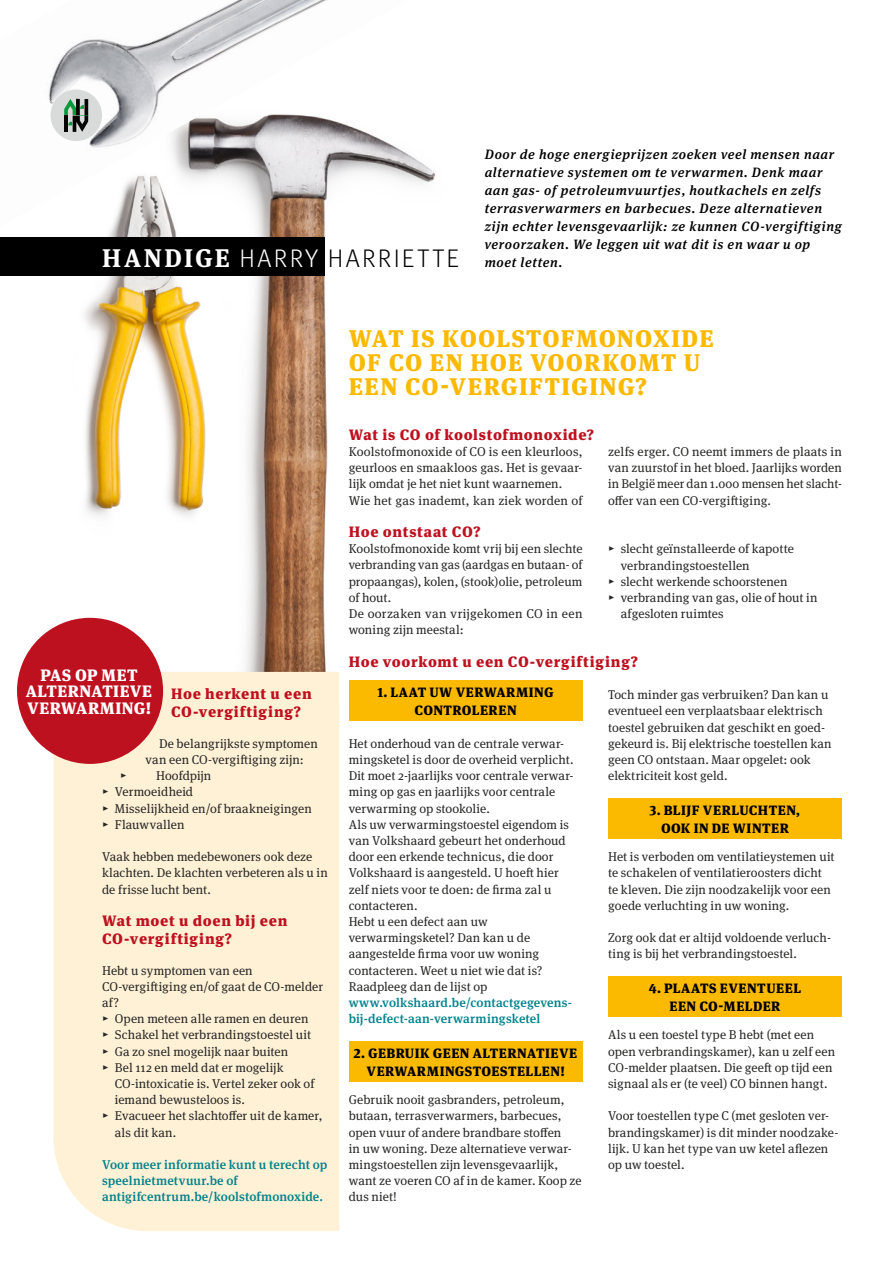
<style>
.page{position:relative;width:893px;height:1263px;background:#fff}
.page>*{position:absolute;margin:0;border:0;box-sizing:border-box;transform-origin:0 0}
.t1{font:300 25.5px "Meta Pro";letter-spacing:.095em;color:#000}
.t2{font:900 24px/24px "Meta Serif Pro";letter-spacing:.045em;color:#fbb900}
.t3{font:900 16.5px/16.5px "Meta Serif Pro";letter-spacing:.03em;color:#fff;text-align:center}
.t4{font:900 15px/18px "Meta Serif Pro";letter-spacing:.045em;color:#be111f}
.t5{font:italic 500 13.5px/18px "Meta Serif Pro";letter-spacing:.05em;color:#000}
.t6{font:900 13.5px/18px "Meta Serif Pro";letter-spacing:.03em;color:#000;text-align:center}
.t7{font:12.75px/16.2px "Meta Serif Pro";letter-spacing:.01em;color:#272726}
.t8{font:500 12.75px/16.2px "Meta Serif Pro";letter-spacing:.01em;color:#00828b}
.s1{font-family:"Meta Serif Pro";font-weight:700;color:#fff}
.s2{color:#fff}
</style>
<div class="page">
<img style="left:68px;top:155px;width:389px;height:570px">
<div style="left:349px;top:681px;width:234px;height:40px;background:#fbb900"></div>
<div style="left:349px;top:1041px;width:234px;height:40px;background:#fbb900"></div>
<div style="left:608px;top:798px;width:234px;height:40px;background:#fbb900"></div>
<div style="left:608px;top:977px;width:234px;height:40px;background:#fbb900"></div>
<div style="left:0;top:238px;width:325px;height:38px;background:#000"></div>
<img style="left:49px;top:0;width:360px;height:226px">
<div style="left:50px;top:90px;width:52px;height:51px;background:#d9dada;border-radius:50%"></div>
<svg style="left:64px;top:99px;width:24px;height:33px"></svg>
<div style="left:54px;top:672px;width:285px;height:559px;background:#fff1d6"></div>
<div style="left:17px;top:618px;width:146px;height:146px;background:#be111f;border-radius:50%"></div>
<h1 class="t1" style="left:102px;top:239px;width:358px"><span class="s1">HANDIGE</span> <span class="s2">HARRY</span> HARRIETTE</h1>
<p class="t5" style="left:485px;top:144px;width:358px">Door de hoge energieprijzen zoeken veel mensen naar alternatieve systemen om te verwarmen. Denk maar aan gas- of petroleumvuurtjes, houtkachels en zelfs terrasverwarmers en barbecues. Deze alternatieven zijn echter levensgevaarlijk: ze kunnen CO-vergiftiging veroorzaken. We leggen uit wat dit is en waar u op moet letten.</p>
<p class="t3" style="left:26px;top:665px;width:128px">PAS OP MET<br>ALTERNATIEVE<br>VERWARMING!</p>
<p class="t4" style="left:171px;top:683px;width:142px">Hoe herkent u een<br>CO-vergiftiging?</p>
<p class="t7" style="left:146px;top:734px;width:174px;text-indent:14px">De belangrijkste symptomen van een CO-vergiftiging zijn:</p>
<p class="t7" style="left:102px;top:767px;width:211px;text-indent:54px">Hoofdpijn<br>▸ Vermoeidheid<br>▸ Misselijkheid en/of braakneigingen ▸ Flauwvallen</p>
<p class="t7" style="left:102px;top:848px;width:227px">Vaak hebben medebewoners ook deze klachten. De klachten verbeteren als u in de frisse lucht bent.</p>
<p class="t4" style="left:102px;top:910px;width:187px">Wat moet u doen bij een<br>CO-vergiftiging?</p>
<p class="t7" style="left:102px;top:961px;width:223px">Hebt u symptomen van een<br>CO-vergiftiging en/of gaat de CO-melder af?<br>▸ Open meteen alle ramen en deuren<br>▸ Schakel het verbrandingstoestel uit<br>▸ Ga zo snel mogelijk naar buiten<br>▸ Bel 112 en meld dat er mogelijk</p>
<p class="t7" style="left:115px;top:1075px;width:201px">CO-intoxicatie is. Vertel zeker ook of</p>
<p class="t7" style="left:115px;top:1091px;width:132px">iemand bewusteloos is.</p>
<p class="t7" style="left:102px;top:1107px;width:222px">▸ Evacueer het slachtoffer uit de kamer,</p>
<p class="t7" style="left:115px;top:1123px;width:63px">als dit kan.</p>
<p class="t8" style="left:102px;top:1155px;width:227px">Voor meer informatie kunt u terecht op speelnietmetvuur.be of antigifcentrum.be/koolstofmonoxide.</p>
<p class="t7" style="left:120px;top:767px;width:8px">▸</p>
<h2 class="t2" style="left:349px;top:324px;width:367px">WAT IS KOOLSTOFMONOXIDE<br>OF CO EN HOE VOORKOMT U<br>EEN CO-VERGIFTIGING?</h2>
<p class="t4" style="left:349px;top:424px;width:247px">Wat is CO of koolstofmonoxide?</p>
<p class="t7" style="left:349px;top:443px;width:235px">Koolstofmonoxide of CO is een kleurloos, geurloos en smaakloos gas. Het is gevaar&shy;lijk omdat je het niet kunt waarnemen.<br>Wie het gas inademt, kan ziek worden of</p>
<p class="t7" style="left:608px;top:443px;width:235px;text-align:justify">zelfs erger. CO neemt immers de plaats in van zuurstof in het bloed. Jaarlijks worden in België meer dan 1.000 mensen het slacht&shy;offer van een CO-vergiftiging.</p>
<p class="t4" style="left:349px;top:521px;width:133px">Hoe ontstaat CO?</p>
<p class="t7" style="left:349px;top:540px;width:235px">Koolstofmonoxide komt vrij bij een slechte verbranding van gas (aardgas en butaan- of propaangas), kolen, (stook)olie, petroleum of hout.<br>De oorzaken van vrijgekomen CO in een woning zijn meestal:</p>
<p class="t7" style="left:608px;top:540px;width:187px">▸ slecht geïnstalleerde of kapotte</p>
<p class="t7" style="left:621px;top:556px;width:130px">verbrandingstoestellen</p>
<p class="t7" style="left:608px;top:572px;width:181px">▸ slecht werkende schoorstenen</p>
<p class="t7" style="left:608px;top:589px;width:211px">▸ verbranding van gas, olie of hout in</p>
<p class="t7" style="left:621px;top:605px;width:104px">afgesloten ruimtes</p>
<p class="t4" style="left:349px;top:651px;width:291px">Hoe voorkomt u een CO-vergiftiging?</p>
<p class="t6" style="left:377px;top:682px;width:178px">1. LAAT UW VERWARMING<br>CONTROLEREN</p>
<p class="t7" style="left:349px;top:734px;width:226px">Het onderhoud van de centrale verwar&shy;mingsketel is door de overheid verplicht.<br>Dit moet 2-jaarlijks voor centrale verwar&shy;ming op gas en jaarlijks voor centrale verwarming op stookolie.<br>Als uw verwarmingstoestel eigendom is van Volkshaard gebeurt het onderhoud door een erkende technicus, die door Volkshaard is aangesteld. U hoeft hier zelf niets voor te doen: de firma zal u contacteren.<br>Hebt u een defect aan uw verwarmingsketel? Dan kan u de aangestelde firma voor uw woning contacteren. Weet u niet wie dat is?<br>Raadpleeg dan de lijst op</p>
<p class="t8" style="left:349px;top:993px;width:225px">www.volkshaard.be/contactgegevens&shy;bij-defect-aan-verwarmingsketel</p>
<p class="t6" style="left:354px;top:1043px;width:225px">2. GEBRUIK GEEN ALTERNATIEVE<br>VERWARMINGSTOESTELLEN!</p>
<p class="t7" style="left:349px;top:1091px;width:235px">Gebruik nooit gasbranders, petroleum, butaan, terrasverwarmers, barbecues, open vuur of andere brandbare stoffen<br>in uw woning. Deze alternatieve verwar&shy;mingstoestellen zijn levensgevaarlijk, want ze voeren CO af in de kamer. Koop ze dus niet!</p>
<p class="t7" style="left:608px;top:686px;width:225px">Toch minder gas verbruiken? Dan kan u eventueel een verplaatsbaar elektrisch toestel gebruiken dat geschikt en goed&shy;gekeurd is. Bij elektrische toestellen kan geen CO ontstaan. Maar opgelet: ook elektriciteit kost geld.</p>
<p class="t6" style="left:650px;top:800px;width:152px">3. BLIJF VERLUCHTEN,<br>OOK IN DE WINTER</p>
<p class="t7" style="left:608px;top:848px;width:228px">Het is verboden om ventilatieystemen uit te schakelen of ventilatieroosters dicht te kleven. Die zijn noodzakelijk voor een goede verluchting in uw woning.</p>
<p class="t7" style="left:608px;top:929px;width:224px">Zorg ook dat er altijd voldoende verluch&shy;ting is bij het verbrandingstoestel.</p>
<p class="t6" style="left:649px;top:978px;width:154px">4. PLAATS EVENTUEEL<br>EEN CO-MELDER</p>
<p class="t7" style="left:608px;top:1026px;width:229px">Als u een toestel type B hebt (met een open verbrandingskamer), kan u zelf een CO-melder plaatsen. Die geeft op tijd een signaal als er (te veel) CO binnen hangt.</p>
<p class="t7" style="left:608px;top:1107px;width:232px">Voor toestellen type C (met gesloten ver&shy;brandingskamer) is dit minder noodzake&shy;lijk. U kan het type van uw ketel aflezen op uw toestel.</p>
</div>
